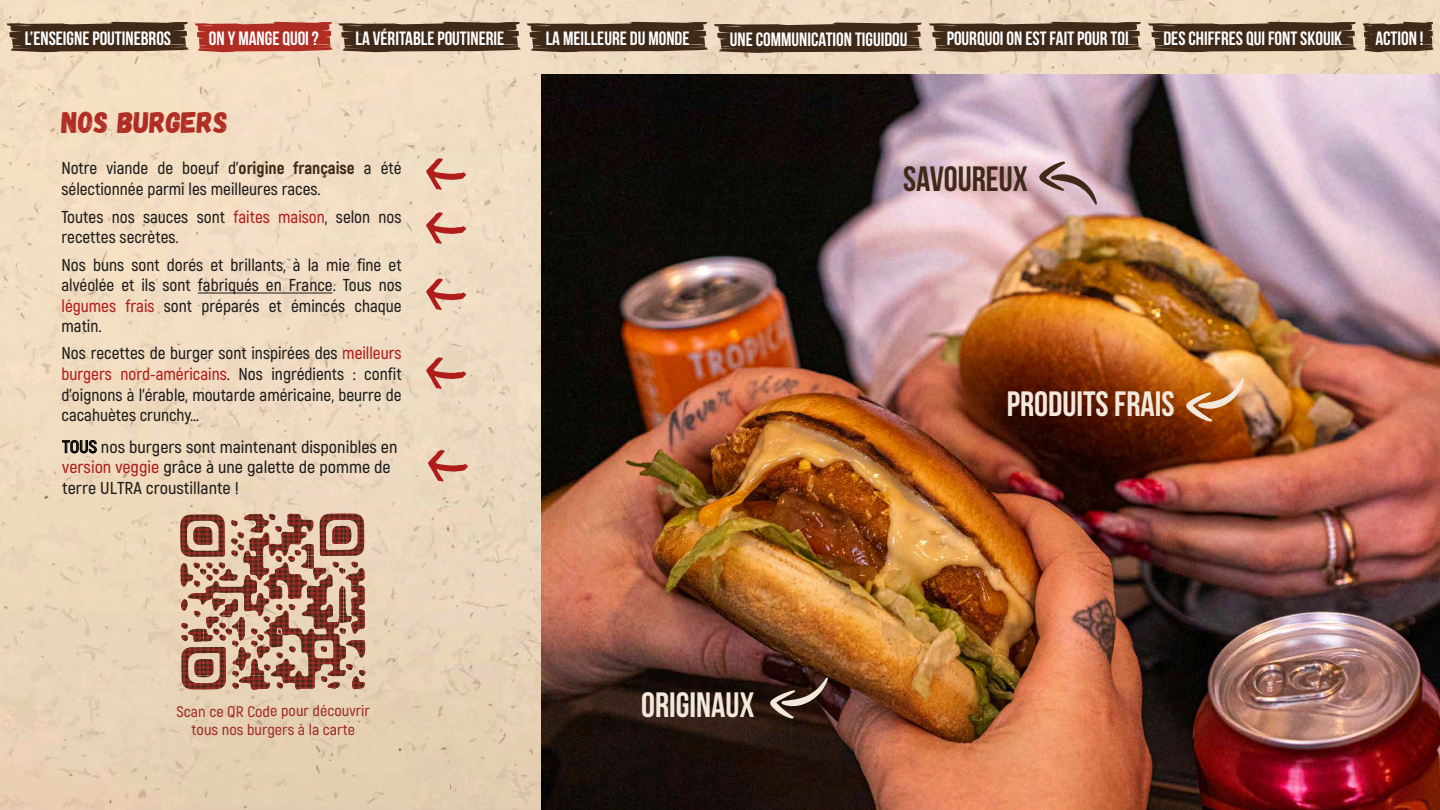
<style>
.page{position:relative;width:1440px;height:810px;background:#fff}
.page>*{position:absolute;margin:0;border:0;box-sizing:border-box;transform-origin:0 0}
.t1{font:700 35.17px "Bebas Neue";color:#f2e8db}
.t2{font:700 35.17px "Bebas Neue";color:#3f2919}
.t3{font:30.3px "Gagalin";color:#b02d24}
.t4{font:700 19.27px "Bebas Neue";color:#fff}
.t5{font:600 17.25px/20.7px "Akrobat";color:#1d1d1b}
.t6{font:600 17.25px/20.7px "Akrobat";color:#1d1d1b;scale:1.05 1}
.t7{font:600 15.38px/18.5px "Akrobat";letter-spacing:-.005em;color:#a12d26;text-align:center;scale:1.05 1}
.s1{font-weight:800;color:#3f2919}
.s2{color:#b21c1a}
.s3{color:#af1c1a}
</style>
<div class="page">
<img style="left:0;top:0;width:1440px;height:810px">
<svg style="left:6px;top:22px;width:1428px;height:31px;background:#654736"></svg>
<svg style="left:180px;top:513px;width:186px;height:177px;background:#b18370"></svg>
<hr style="left:198px;top:293px;width:135px;height:1px;background:#1d1d1b">
<svg style="left:426px;top:158px;width:40px;height:32px"></svg>
<svg style="left:426px;top:212px;width:40px;height:32px"></svg>
<svg style="left:426px;top:278px;width:40px;height:32px"></svg>
<svg style="left:426px;top:357px;width:40px;height:32px"></svg>
<svg style="left:428px;top:450px;width:40px;height:32px"></svg>
<img style="left:541px;top:74px;width:899px;height:736px">
<svg style="left:1039px;top:161px;width:58px;height:44px;background:#b99ba1"></svg>
<svg style="left:770px;top:677px;width:58px;height:42px;background:#534037"></svg>
<svg style="left:1186px;top:378px;width:58px;height:44px;background:#c57c3d"></svg>
<svg style="left:62px;top:440px;width:35px;height:13px"></svg>
<p class="t4" style="left:25px;top:28px;width:148px">L’ENSEIGNE POUTINEBROS</p>
<p class="t4" style="left:209px;top:28px;width:111px">ON Y MANGE QUOI ?</p>
<p class="t4" style="left:355px;top:28px;width:150px">LA VÉRITABLE POUTINERIE</p>
<p class="t4" style="left:546px;top:28px;width:145px">LA MEILLEURE DU MONDE</p>
<p class="t4" style="left:730px;top:29px;width:179px">UNE COMMUNICATION TIGUIDOU</p>
<p class="t4" style="left:947px;top:28px;width:183px">POURQUOI ON EST FAIT POUR TOI</p>
<p class="t4" style="left:1163px;top:28px;width:180px">DES CHIFFRES QUI FONT SKOUIK</p>
<p class="t4" style="left:1375px;top:27px;width:50px">ACTION !</p>
<h2 class="t3" style="left:62px;top:103px;width:168px">NOS BURGERS</h2>
<p class="t5" style="left:62px;top:158px;width:342px">Notre viande de boeuf d’<span class="s1">origine française</span> a été sélectionnée parmi les meilleures races.</p>
<p class="t5" style="left:62px;top:206px;width:342px">Toutes nos sauces sont <span class="s2">faites maison</span>, selon nos recettes secrètes.</p>
<p class="t5" style="left:62px;top:255px;width:342px;line-height:20.2px;text-align:justify">Nos buns sont dorés et brillants, à la mie fine et alvéolée et ils sont fabriqués en France. Tous nos <span class="s2">légumes frais</span> sont préparés et émincés chaque matin.</p>
<p class="t5" style="left:62px;top:343px;width:342px;text-align:justify">Nos recettes de burger sont inspirées des <span class="s2">meilleurs burgers nord-américains</span>. Nos ingrédients : confit d’oignons à l’érable, moutarde américaine, beurre de cacahuètes crunchy…</p>
<p class="t6" style="left:62px;top:436px;width:321px">TOUS nos burgers sont maintenant disponibles en <span class="s3">version veggie</span> grâce à une galette de pomme de terre ULTRA croustillante !</p>
<p class="t7" style="left:177px;top:702px;width:186px">Scan ce QR Code pour découvrir tous nos burgers à la carte</p>
<h1 class="t1" style="left:641px;top:686px;width:115px">ORIGINAUX</h1>
<h1 class="t2" style="left:903px;top:159px;width:126px">SAVOUREUX</h1>
<h1 class="t1" style="left:1007px;top:384px;width:169px">PRODUITS FRAIS</h1>
</div>
